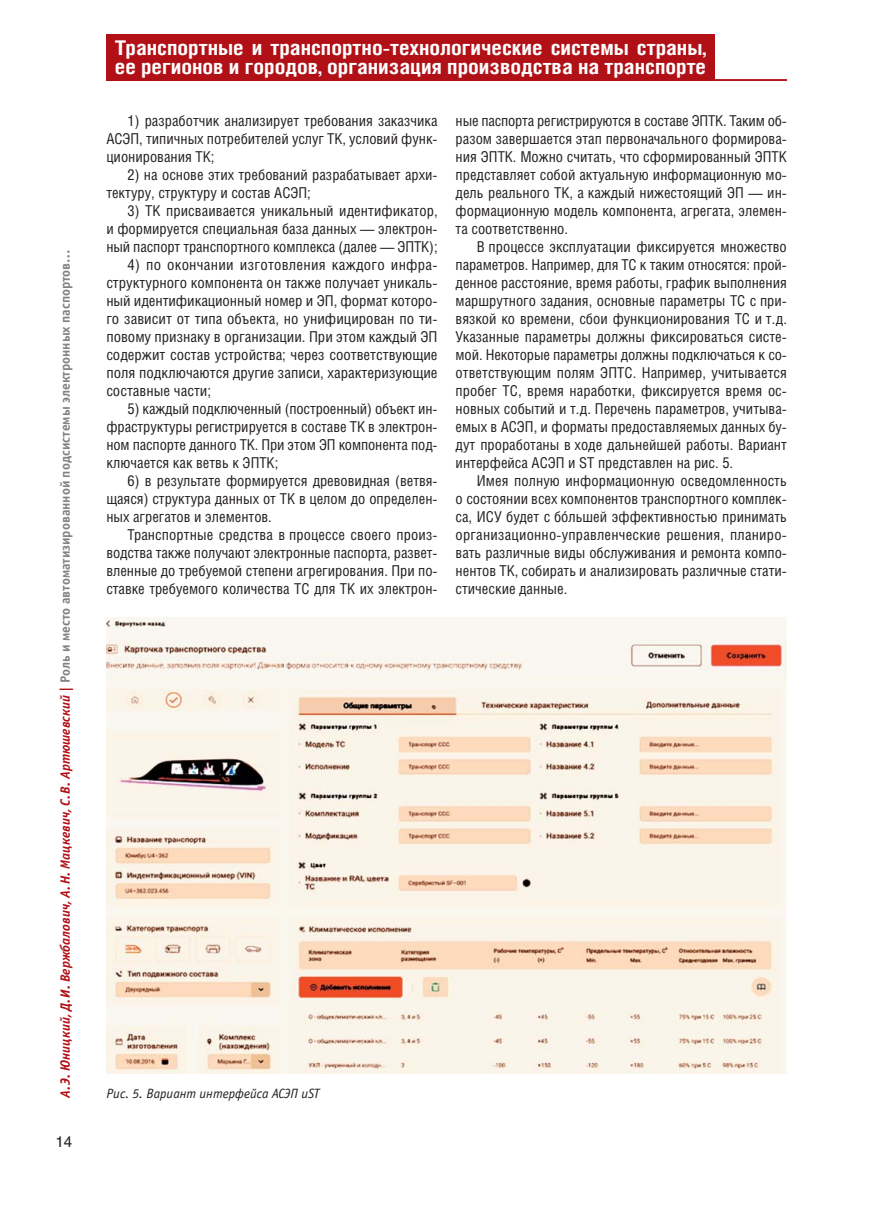
<style>
.page{position:relative;width:872px;height:1212px;background:#fff}
.page>*{position:absolute;margin:0;border:0;box-sizing:border-box;transform-origin:0 0}
.t1{font:700 20.25px/19.5px "Helios Cond";color:#fff;scale:1.11 1}
.t2{font:15px/18px "Helios Cond";color:#231f20;text-align:justify}
.t3{font:15px "Helios";color:#231f20}
.t4{font:700 13.5px "Officina Sans C";color:#808285}
.t5{font:italic 13.5px "Officina Sans C";color:#231f20}
.s1{font-style:italic;color:#b01016}
.s2{color:#b01016}
.s3{font-family:"PT Sans Pro"}
</style>
<div class="page">
<hr style="left:371px;top:79px;width:416px;height:2px;background:#b01016">
<div style="left:106px;top:34px;width:608px;height:47px;background:#b01016"></div>
<img style="left:106px;top:617px;width:680px;height:457px">
<p class="t4" style="left:59px;top:1098px;width:850px;rotate:-90deg"><span class="s1">А. Э. Юницкий, Д. И. Вержбалович, А. Н. Мацкевич, С. В. Артюшевский</span> <span class="s2">|</span> Роль и место автоматизированной подсистемы электронных паспортов…</p>
<p class="t3" style="left:56px;top:1136px;width:18px">14</p>
<h1 class="t1" style="left:115px;top:40px;width:534px">Транспортные и транспортно-технологические системы страны, ее регионов и городов, организация производства на транспорте</h1>
<p class="t2" style="left:106px;top:113px;width:333px;text-indent:21px">1) разработчик анализирует требования заказчика АСЭП, типичных потребителей услуг ТК, условий функ&shy;ционирования ТК;</p>
<p class="t2" style="left:106px;top:167px;width:333px;text-indent:21px">2) на основе этих требований разрабатывает архи&shy;тектуру, структуру и состав АСЭП;</p>
<p class="t2" style="left:106px;top:203px;width:333px;text-indent:21px">3) ТК присваивается уникальный идентификатор, и формируется специальная база данных — электрон&shy;ный паспорт транспортного комплекса (далее — ЭПТК);</p>
<p class="t2" style="left:106px;top:257px;width:333px;text-indent:21px">4) по окончании изготовления каждого инфра&shy;структурного компонента он также получает уникаль&shy;ный идентификационный номер и ЭП, формат которо&shy;го зависит от типа объекта, но унифицирован по ти&shy;повому признаку в организации. При этом каждый ЭП содержит состав устройства; через соответствующие поля подключаются другие записи, характеризующие составные части;</p>
<p class="t2" style="left:106px;top:401px;width:333px;text-indent:21px">5) каждый подключенный (построенный) объект ин&shy;фраструктуры регистрируется в составе ТК в электрон&shy;ном паспорте данного ТК. При этом ЭП компонента под&shy;ключается как ветвь к ЭПТК;</p>
<p class="t2" style="left:106px;top:473px;width:333px;text-indent:21px">6) в результате формируется древовидная (ветвя&shy;щаяся) структура данных от ТК в целом до определен&shy;ных агрегатов и элементов.</p>
<p class="t2" style="left:106px;top:527px;width:333px;text-indent:21px">Транспортные средства в процессе своего произ&shy;водства также получают электронные паспорта, развет&shy;вленные до требуемой степени агрегирования. При по&shy;ставке требуемого количества ТС для ТК их электрон-</p>
<p class="t2" style="left:455px;top:113px;width:333px">ные паспорта регистрируются в составе ЭПТК. Таким об&shy;разом завершается этап первоначального формирова&shy;ния ЭПТК. Можно считать, что сформированный ЭПТК представляет собой актуальную информационную мо&shy;дель реального ТК, а каждый нижестоящий ЭП — ин&shy;формационную модель компонента, агрегата, элемен&shy;та соответственно.</p>
<p class="t2" style="left:455px;top:239px;width:333px;text-indent:21px">В процессе эксплуатации фиксируется множество параметров. Например, для ТС к таким относятся: прой&shy;денное расстояние, время работы, график выполнения маршрутного задания, основные параметры ТС с при&shy;вязкой ко времени, сбои функционирования ТС и т. д.<br>Указанные параметры должны фиксироваться систе&shy;мой. Некоторые параметры должны подключаться к со&shy;ответствующим полям ЭПТС. Например, учитывается пробег ТС, время наработки, фиксируется время ос&shy;новных событий и т. д. Перечень параметров, учитыва&shy;емых в АСЭП, и форматы предоставляемых данных бу&shy;дут проработаны в ходе дальнейшей работы. Вариант интерфейса АСЭП и ST представлен на рис. 5.</p>
<p class="t2" style="left:455px;top:473px;width:333px;text-indent:21px">Имея полную информационную осведомленность о состоянии всех компонентов транспортного комплек&shy;са, ИСУ будет с бо<span class="s3">́</span>льшей эффективностью принимать организационно-управленческие решения, планиро&shy;вать различные виды обслуживания и ремонта компо&shy;нентов ТК, собирать и анализировать различные стати&shy;стические данные.</p>
<p class="t5" style="left:106px;top:1088px;width:215px">Рис. 5. Вариант интерфейса АСЭП uST</p>
</div>
